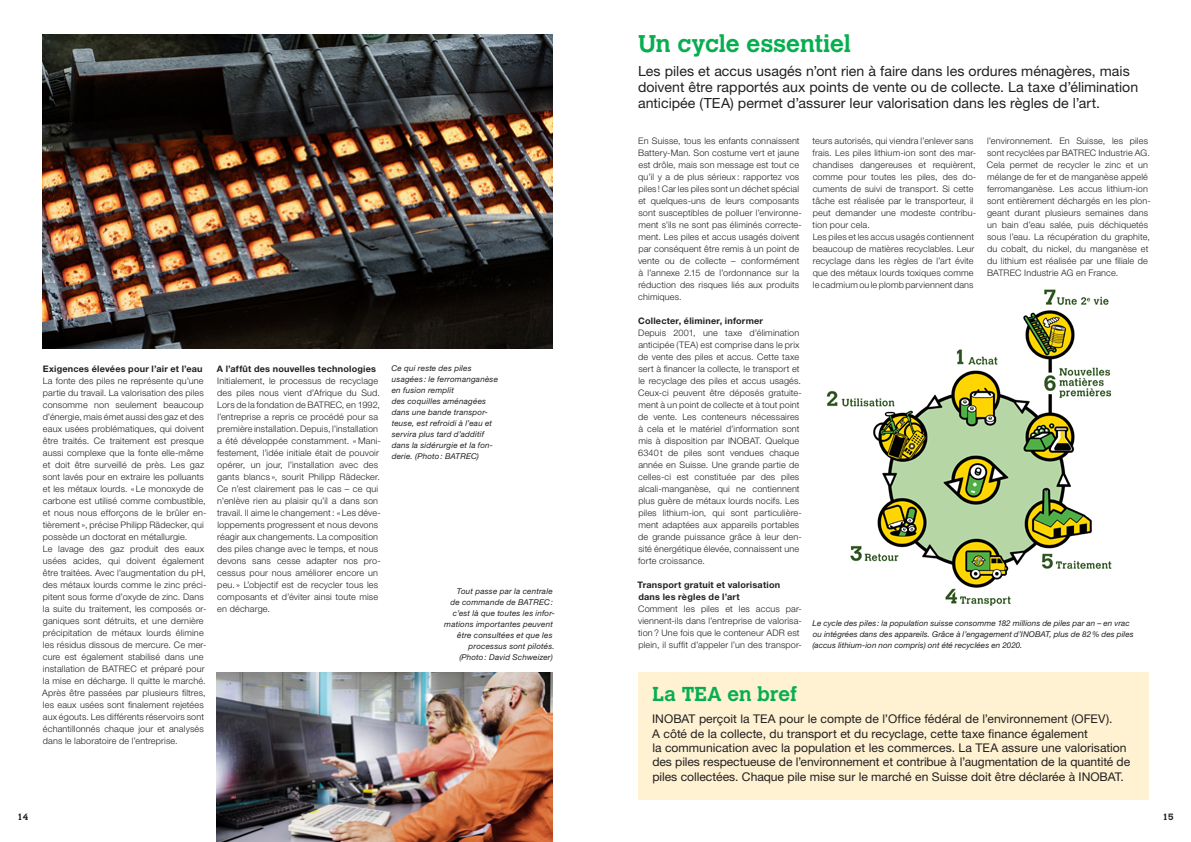
<style>
.page{position:relative;width:1191px;height:842px;background:#fff}
.page>*{position:absolute;margin:0;border:0;box-sizing:border-box;transform-origin:0 0}
.t1{font:700 24px "Calvert MT Std";letter-spacing:-.005em;color:#07ae4f}
.t2{font:700 20px "Calvert MT Std";letter-spacing:-.005em;color:#07ae4f}
.t3{font:14px/16px "Helvetica Neue LT Std";color:#231f20}
.t4{font:12px/14.4px "Helvetica Neue LT Std";color:#231f20}
.t5{font:300 9px/12px "Helvetica Neue LT Std";letter-spacing:.015em;color:#231f20}
.t6{font:700 9px "Helvetica Neue LT Std";letter-spacing:.025em;color:#231f20}
.t7{font:700 9px "Calvert MT Std";color:#231f20}
.t8{font:italic 8px/11px "Helvetica Neue LT Std";letter-spacing:.015em;color:#231f20}
</style>
<div class="page">
<img style="left:826px;top:289px;width:286px;height:317px">
<div style="left:638px;top:672px;width:510px;height:127px;background:#fef2d2"></div>
<img style="left:217px;top:672px;width:336px;height:170px">
<img style="left:43px;top:34px;width:510px;height:314px">
<p class="t6" style="left:43px;top:363px;width:161px">Exigences élevées pour l’air et l’eau</p>
<p class="t5" style="left:43px;top:375px;width:165px">La fonte des piles ne représente qu’une partie du travail. La valorisation des piles consomme non seulement beaucoup d’énergie, mais émet aussi des gaz et des eaux usées problématiques, qui doivent être traités. Ce traitement est presque aussi complexe que la fonte elle-même et doit être surveillé de près. Les gaz sont lavés pour en extraire les polluants et les métaux lourds. « Le monoxyde de carbone est utilisé comme combustible, et nous nous efforçons de le brûler en&shy;tièrement », précise Philipp Rädecker, qui possède un doctorat en métallurgie.</p>
<p class="t5" style="left:42px;top:543px;width:166px">Le lavage des gaz produit des eaux usées acides, qui doivent également être traitées. Avec l’augmentation du pH, des métaux lourds comme le zinc préci&shy;pitent sous forme d’oxyde de zinc. Dans la suite du traitement, les composés or&shy;ganiques sont détruits, et une dernière précipitation de métaux lourds élimine les résidus dissous de mercure. Ce mer&shy;cure est également stabilisé dans une installation de BATREC et préparé pour la mise en décharge. Il quitte le marché.<br>Après être passées par plusieurs filtres, les eaux usées sont finalement rejetées aux égouts. Les différents réservoirs sont échantillonnés chaque jour et analysés dans le laboratoire de l’entreprise.</p>
<p class="t6" style="left:217px;top:363px;width:161px">A l’affût des nouvelles technologies</p>
<p class="t5" style="left:217px;top:375px;width:165px">Initialement, le processus de recyclage des piles nous vient d’Afrique du Sud.<br>Lors de la fondation de BATREC, en 1992, l’entreprise a repris ce procédé pour sa première installation. Depuis, l’installation a été développée constamment. «Mani&shy;festement, l’idée initiale était de pouvoir opérer, un jour, l’installation avec des gants blancs », sourit Philipp Rädecker.<br>Ce n’est clairement pas le cas – ce qui n’enlève rien au plaisir qu’il a dans son travail. Il aime le changement: « Les déve&shy;loppements progressent et nous devons réagir aux changements. La composition des piles change avec le temps, et nous devons sans cesse adapter nos pro&shy;cessus pour nous améliorer encore un peu. » L’objectif est de recycler tous les composants et d’éviter ainsi toute mise en décharge.</p>
<p class="t8" style="left:391px;top:363px;width:108px">Ce qui reste des piles usagées: le ferromanganèse en fusion remplit<br>des coquilles aménagées dans une bande transpor&shy;teuse, est refroidi à l’eau et servira plus tard d’additif dans la sidérurgie et la fon&shy;derie. (Photo: BATREC)</p>
<p class="t8" style="left:457px;top:586px;width:97px">Tout passe par la centrale</p>
<p class="t8" style="left:450px;top:597px;width:104px">de commande de BATREC:</p>
<p class="t8" style="left:453px;top:608px;width:104px">c’est là que toutes les infor-</p>
<p class="t8" style="left:444px;top:619px;width:110px">mations importantes peuvent</p>
<p class="t8" style="left:457px;top:630px;width:97px">être consultées et que les</p>
<p class="t8" style="left:468px;top:641px;width:88px">processus sont pilotés.</p>
<p class="t8" style="left:459px;top:652px;width:95px">(Photo: David Schweizer)</p>
<p class="t1" style="left:638px;top:28px;width:214px">Un cycle essentiel</p>
<p class="t3" style="left:638px;top:63px;width:502px">Les piles et accus usagés n’ont rien à faire dans les ordures ménagères, mais doivent être rapportés aux points de vente ou de collecte. La taxe d’élimination anticipée (TEA) permet d’assurer leur valorisation dans les règles de l’art.</p>
<p class="t5" style="left:638px;top:135px;width:165px">En Suisse, tous les enfants connaissent Battery-Man. Son costume vert et jaune est drôle, mais son message est tout ce qu’il y a de plus sérieux : rapportez vos piles ! Car les piles sont un déchet spécial et quelques-uns de leurs composants sont susceptibles de polluer l’environne&shy;ment s’ils ne sont pas éliminés correcte&shy;ment. Les piles et accus usagés doivent par conséquent être remis à un point de vente ou de collecte – conformément à l’annexe 2.15 de l’ordonnance sur la réduction des risques liés aux produits chimiques.</p>
<p class="t6" style="left:638px;top:315px;width:126px">Collecter, éliminer, informer</p>
<p class="t5" style="left:638px;top:327px;width:165px">Depuis 2001, une taxe d’élimination anticipée (TEA) est comprise dans le prix de vente des piles et accus. Cette taxe sert à financer la collecte, le transport et le recyclage des piles et accus usagés.<br>Ceux-ci peuvent être déposés gratuite&shy;ment à un point de collecte et à tout point de vente. Les conteneurs nécessaires à cela et le matériel d’information sont mis à disposition par INOBAT. Quelque 6340t de piles sont vendues chaque année en Suisse. Une grande partie de celles-ci est constituée par des piles alcali-manganèse, qui ne contiennent plus guère de métaux lourds nocifs. Les piles lithium-ion, qui sont particulière&shy;ment adaptées aux appareils portables de grande puissance grâce à leur den&shy;sité énergétique élevée, connaissent une forte croissance.</p>
<p class="t6" style="left:637px;top:579px;width:144px">Transport gratuit et valorisation</p>
<p class="t6" style="left:638px;top:591px;width:103px">dans les règles de l’art</p>
<p class="t5" style="left:638px;top:603px;width:165px">Comment les piles et les accus par&shy;viennent-ils dans l’entreprise de valorisa&shy;tion ? Une fois que le conteneur ADR est plein, il suffit d’appeler l’un des transpor-</p>
<p class="t5" style="left:812px;top:135px;width:165px">teurs autorisés, qui viendra l’enlever sans frais. Les piles lithium-ion sont des mar&shy;chandises dangereuses et requièrent, comme pour toutes les piles, des do&shy;cuments de suivi de transport. Si cette tâche est réalisée par le transporteur, il peut demander une modeste contribu&shy;tion pour cela.</p>
<p class="t5" style="left:812px;top:231px;width:163px;text-align:justify">Les piles et les accus usagés contiennent beaucoup de matières recyclables. Leur recyclage dans les règles de l’art évite que des métaux lourds toxiques comme le cadmium ou le plomb parviennent dans</p>
<p class="t5" style="left:987px;top:135px;width:165px">l’environnement. En Suisse, les piles sont recyclées par BATREC Industrie AG.<br>Cela permet de recycler le zinc et un mélange de fer et de manganèse appelé ferromanganèse. Les accus lithium-ion sont entièrement déchargés en les plon&shy;geant durant plusieurs semaines dans un bain d’eau salée, puis déchiquetés sous l’eau. La récupération du graphite, du cobalt, du nickel, du manganèse et du lithium est réalisée par une filiale de BATREC Industrie AG en France.</p>
<p class="t8" style="left:812px;top:618px;width:323px">Le cycle des piles: la population suisse consomme 182 millions de piles par an – en vrac ou intégrées dans des appareils. Grâce à l’engagement d’INOBAT, plus de 82% des piles (accus lithium-ion non compris) ont été recyclées en 2020.</p>
<p class="t2" style="left:652px;top:681px;width:146px">La TEA en bref</p>
<p class="t4" style="left:652px;top:711px;width:479px">INOBAT perçoit la TEA pour le compte de l’Office fédéral de l’environnement (OFEV).<br>A côté de la collecte, du transport et du recyclage, cette taxe finance également<br>la communication avec la population et les commerces. La TEA assure une valorisation des piles respectueuse de l’environnement et contribue à l’augmentation de la quantité de piles collectées. Chaque pile mise sur le marché en Suisse doit être déclarée à INOBAT.</p>
<p class="t7" style="left:17px;top:811px;width:13px">14</p>
<p class="t7" style="left:1162px;top:811px;width:13px">15</p>
</div>
